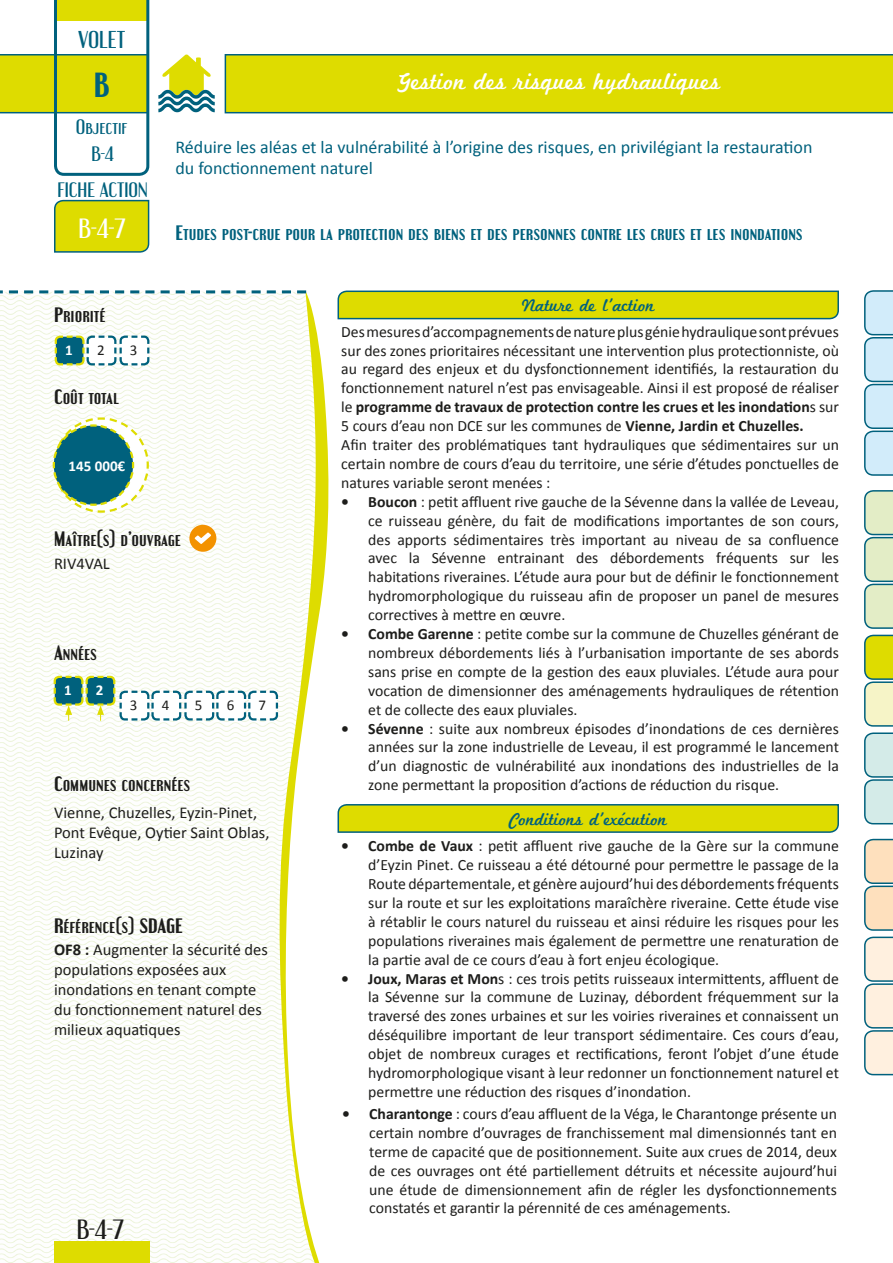
<style>
.page{position:relative;width:893px;height:1263px;background:#fff}
.page>*{position:absolute;margin:0;border:0;box-sizing:border-box;transform-origin:0 0}
.t1{font:700 30px "Engebrechtre Rg";color:#00617d}
.t2{font:24px "Marketing Script";color:#fff}
.t3{font:24px "Engebrechtre Rg";color:#fff}
.t4{font:24px "Engebrechtre Rg";color:#1d1d1b}
.t5{font:21px "Engebrechtre Rg";color:#00617d}
.t6{font:18px/21.6px "Calibri";color:#00617d}
.t7{font:700 18px "Engebrechtre Rg";color:#00617d}
.t8{font:700 18px "Engebrechtre Rg";color:#1d1d1b}
.t9{font:18px "Marketing Script";color:#00617d}
.t10{font:18px "Engebrechtre Rg";color:#00617d}
.t11{font:16.5px/19.8px "Calibri";color:#1d1d1b}
.t12{font:15.75px/18.9px "Calibri";color:#1d1d1b;text-align:justify}
.t13{font:700 15px "Calibri";color:#fff}
.t14{font:15px "Calibri";color:#1d1d1b}
.s1{font-weight:700}
</style>
<div class="page">
<img style="left:0;top:293px;width:275px;height:970px">
<svg style="left:225px;top:54px;width:668px;height:59px;background:#d3d605"></svg>
<svg style="left:0;top:0;width:149px;height:176px"></svg>
<svg style="left:54px;top:199px;width:96px;height:54px;background:#ccd313"></svg>
<svg style="left:275px;top:291px;width:54px;height:972px"></svg>
<div style="left:54px;top:1242px;width:95px;height:21px;background:#dedc00"></div>
<svg style="left:0;top:290px;width:306px;height:3px"></svg>
<svg style="left:864px;top:290px;width:29px;height:186px;background:#bedeed"></svg>
<svg style="left:864px;top:490px;width:29px;height:139px;background:#ccdfc1"></svg>
<svg style="left:864px;top:635px;width:29px;height:189px;background:#cbdda8"></svg>
<svg style="left:864px;top:839px;width:29px;height:236px;background:#e5ddcc"></svg>
<svg style="left:158px;top:55px;width:57px;height:57px"></svg>
<svg style="left:337px;top:804px;width:502px;height:29px;background:#c6ce0f"></svg>
<svg style="left:337px;top:290px;width:502px;height:30px;background:#c8d017"></svg>
<svg style="left:52px;top:416px;width:98px;height:98px"></svg>
<svg style="left:54px;top:334px;width:97px;height:33px"></svg>
<svg style="left:52px;top:675px;width:227px;height:47px"></svg>
<div style="left:189px;top:525px;width:27px;height:27px;background:#f39200;border-radius:50%"></div>
<svg style="left:194px;top:532px;width:17px;height:12px"></svg>
<h3 class="t5" style="left:78px;top:27px;width:49px">VOLET</h3>
<h1 class="t1" style="left:94px;top:66px;width:17px">B</h1>
<p class="t10" style="left:76px;top:116px;width:53px">Objectif</p>
<p class="t10" style="left:91px;top:142px;width:24px">B-4</p>
<p class="t10" style="left:57px;top:179px;width:92px">FICHE ACTION</p>
<p class="t3" style="left:79px;top:213px;width:49px">B-4-7</p>
<p class="t8" style="left:54px;top:304px;width:53px">Priorité</p>
<h2 class="t2" style="left:397px;top:67px;width:324px">Gestion des risques hydrauliques</h2>
<p class="t6" style="left:176px;top:136px;width:638px">Réduire les aléas et la vulnérabilité à l’origine des risques, en privilégiant la restauration du fonctionnement naturel</p>
<p class="t7" style="left:176px;top:222px;width:629px">Etudes post-crue pour la protection des biens et des personnes contre les crues et les inondations</p>
<p class="t9" style="left:522px;top:294px;width:134px">Nature de l’action</p>
<p class="t13" style="left:65px;top:340px;width:9px">1</p>
<p class="t14" style="left:97px;top:341px;width:9px">2</p>
<p class="t14" style="left:130px;top:341px;width:9px">3</p>
<p class="t8" style="left:54px;top:385px;width:66px">Coût total</p>
<p class="t13" style="left:69px;top:456px;width:58px">145 000€</p>
<p class="t8" style="left:54px;top:528px;width:129px">Maître(s) d’ouvrage</p>
<p class="t11" style="left:54px;top:553px;width:57px">RIV4VAL</p>
<p class="t8" style="left:54px;top:642px;width:44px">Années</p>
<p class="t13" style="left:64px;top:681px;width:9px">1</p>
<p class="t13" style="left:96px;top:681px;width:9px">2</p>
<p class="t14" style="left:130px;top:696px;width:9px">3</p>
<p class="t14" style="left:162px;top:696px;width:9px">4</p>
<p class="t14" style="left:195px;top:696px;width:9px">5</p>
<p class="t14" style="left:227px;top:696px;width:9px">6</p>
<p class="t14" style="left:259px;top:696px;width:9px">7</p>
<p class="t8" style="left:54px;top:772px;width:138px">Communes concernées</p>
<p class="t11" style="left:54px;top:803px;width:217px">Vienne, Chuzelles, Eyzin-Pinet,<br>Pont Evêque, Oytier Saint Oblas,<br>Luzinay</p>
<p class="t8" style="left:54px;top:915px;width:130px">Référence(s) SDAGE</p>
<p class="t11" style="left:54px;top:940px;width:215px"><span class="s1">OF8 :</span> Augmenter la sécurité des populations exposées aux</p>
<p class="t11" style="left:54px;top:980px;width:209px">inondations en tenant compte du fonctionnement naturel des</p>
<p class="t11" style="left:54px;top:1019px;width:128px">milieux aquatiques</p>
<p class="t4" style="left:77px;top:1214px;width:49px">B-4-7</p>
<p class="t12" style="left:341px;top:322px;width:499px">Des mesures d’accompagnements de nature plus génie hydraulique sont prévues sur des zones prioritaires nécessitant une intervention plus protectionniste, où au regard des enjeux et du dysfonctionnement identifiés, la restauration du fonctionnement naturel n’est pas envisageable. Ainsi il est proposé de réaliser le <span class="s1">programme de travaux de protection contre les crues et les inondation</span>s sur 5 cours d’eau non DCE sur les communes de <span class="s1">Vienne, Jardin et Chuzelles.</span></p>
<p class="t12" style="left:341px;top:435px;width:499px">Afin traiter des problématiques tant hydrauliques que sédimentaires sur un certain nombre de cours d’eau du territoire, une série d’études ponctuelles de natures variable seront menées :</p>
<p class="t12" style="left:368px;top:492px;width:472px;text-indent:-27px"><span class="s1">• Boucon</span> : petit affluent rive gauche de la Sévenne dans la vallée de Leveau, ce ruisseau génère, du fait de modifications importantes de son cours, des apports sédimentaires très important au niveau de sa confluence avec la Sévenne entrainant des débordements fréquents sur les habitations riveraines. L’étude aura pour but de définir le fonctionnement hydromorphologique du ruisseau afin de proposer un panel de mesures correctives à mettre en œuvre.</p>
<p class="t12" style="left:368px;top:624px;width:472px;text-indent:-27px"><span class="s1">• Combe Garenne</span> : petite combe sur la commune de Chuzelles générant de nombreux débordements liés à l’urbanisation importante de ses abords sans prise en compte de la gestion des eaux pluviales. L’étude aura pour vocation de dimensionner des aménagements hydrauliques de rétention et de collecte des eaux pluviales.</p>
<p class="t12" style="left:368px;top:719px;width:472px;text-indent:-27px"><span class="s1">• Sévenne</span> : suite aux nombreux épisodes d’inondations de ces dernières années sur la zone industrielle de Leveau, il est programmé le lancement d’un diagnostic de vulnérabilité aux inondations des industrielles de la zone permettant la proposition d’actions de réduction du risque.</p>
<p class="t9" style="left:510px;top:808px;width:159px">Conditions d’exécution</p>
<p class="t12" style="left:368px;top:837px;width:472px;text-indent:-27px"><span class="s1">• Combe de Vaux</span> : petit affluent rive gauche de la Gère sur la commune d’Eyzin Pinet. Ce ruisseau a été détourné pour permettre le passage de la Route départementale, et génère aujourd’hui des débordements fréquents sur la route et sur les exploitations maraîchère riveraine. Cette étude vise à rétablir le cours naturel du ruisseau et ainsi réduire les risques pour les populations riveraines mais également de permettre une renaturation de la partie aval de ce cours d’eau à fort enjeu écologique.</p>
<p class="t12" style="left:368px;top:969px;width:472px;text-indent:-27px"><span class="s1">• Joux, Maras et Mon</span>s : ces trois petits ruisseaux intermittents, affluent de la Sévenne sur la commune de Luzinay, débordent fréquemment sur la traversé des zones urbaines et sur les voiries riveraines et connaissent un déséquilibre important de leur transport sédimentaire. Ces cours d’eau, objet de nombreux curages et rectifications, feront l’objet d’une étude hydromorphologique visant à leur redonner un fonctionnement naturel et permettre une réduction des risques d’inondation.</p>
<p class="t12" style="left:369px;top:1104px;width:469px;text-indent:-27px"><span class="s1">• Charantonge</span> : cours d’eau affluent de la Véga, le Charantonge présente un certain nombre d’ouvrages de franchissement mal dimensionnés tant en terme de capacité que de positionnement. Suite aux crues de 2014, deux de ces ouvrages ont été partiellement détruits et nécessite aujourd’hui une étude de dimensionnement afin de régler les dysfonctionnements constatés et garantir la pérennité de ces aménagements.</p>
</div>
